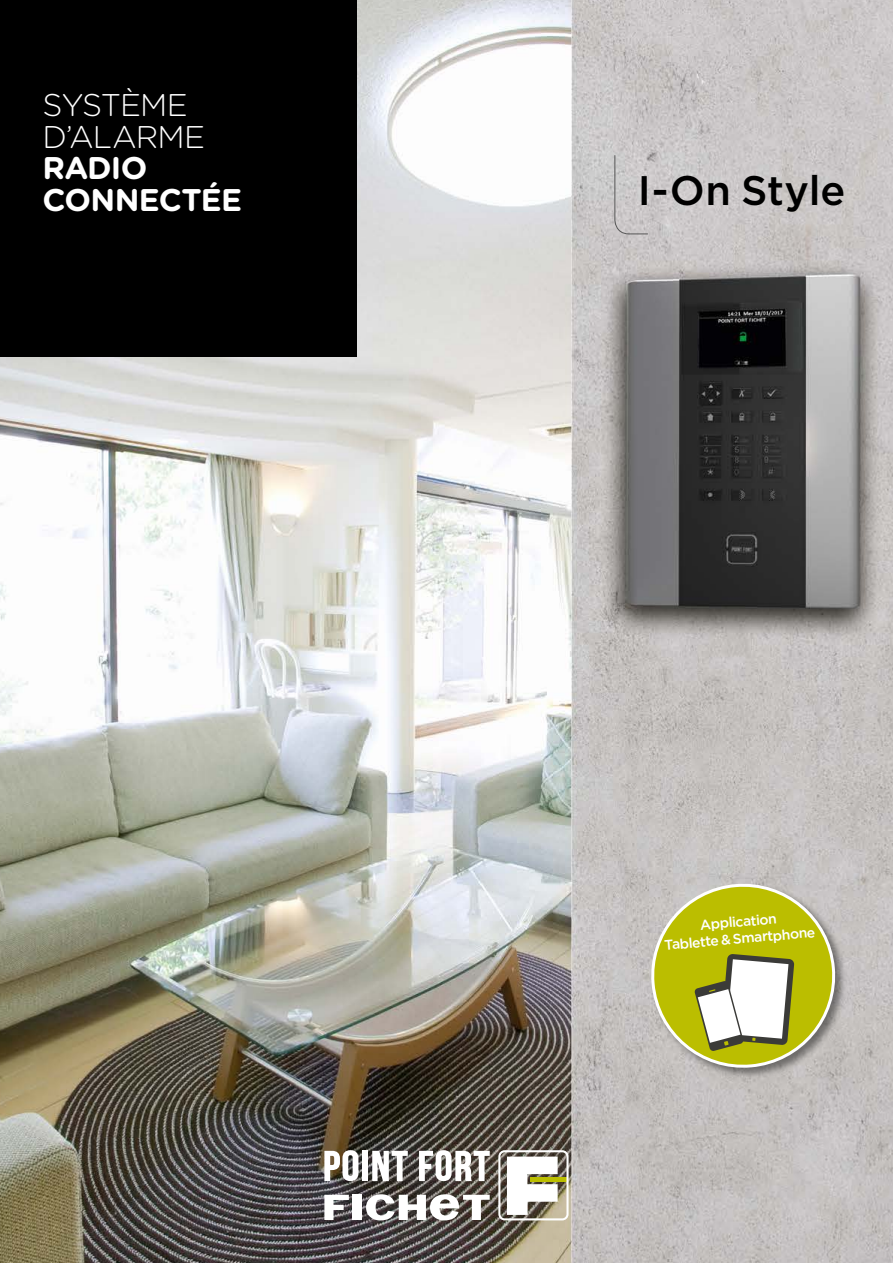
<style>
.page{position:relative;width:893px;height:1263px;background:#fff}
.page>*{position:absolute;margin:0;border:0;box-sizing:border-box;transform-origin:0 0}
.t1{font:500 41.25px "Gotham";color:#000}
.t2{font:300 31.35px/31.3px "Gotham Rounded";letter-spacing:-.035em;color:#fff}
.t3{font:700 31.35px/31.3px "Gotham Rounded";letter-spacing:-.025em;color:#fff}
.t4{font:500 13.95px/16.8px "Gotham";color:#fff;text-align:center}
</style>
<div class="page">
<img style="left:0;top:0;width:893px;height:1263px">
<div style="left:0;top:0;width:356px;height:356px;background:#000"></div>
<svg style="left:324px;top:1195px;width:25px;height:25px"></svg>
<div style="left:353px;top:1195px;width:9px;height:25px;background:#fff"></div>
<svg style="left:366px;top:1194px;width:124px;height:26px"></svg>
<svg style="left:324px;top:1150px;width:34px;height:31px"></svg>
<div style="left:362px;top:1151px;width:6px;height:30px;background:#fff"></div>
<svg style="left:372px;top:1151px;width:36px;height:30px"></svg>
<svg style="left:419px;top:1150px;width:71px;height:31px"></svg>
<svg style="left:498px;top:1150px;width:71px;height:70px"></svg>
<svg style="left:614px;top:154px;width:35px;height:81px;background:#c6c4c4"></svg>
<div style="left:650px;top:882px;width:197px;height:197px;background:#000;opacity:.45"></div>
<svg style="left:649px;top:881px;width:189px;height:189px"></svg>
<h2 class="t2" style="left:43px;top:88px;width:164px">SYSTÈME<br>D’ALARME</h2>
<h2 class="t3" style="left:43px;top:151px;width:201px">RADIO<br>CONNECTÉE</h2>
<h1 class="t1" style="left:638px;top:163px;width:209px">I-On Style</h1>
<p class="t4" style="left:662px;top:920px;width:153px;rotate:-5deg">Application<br>Tablette &amp; Smartphone</p>
</div>
